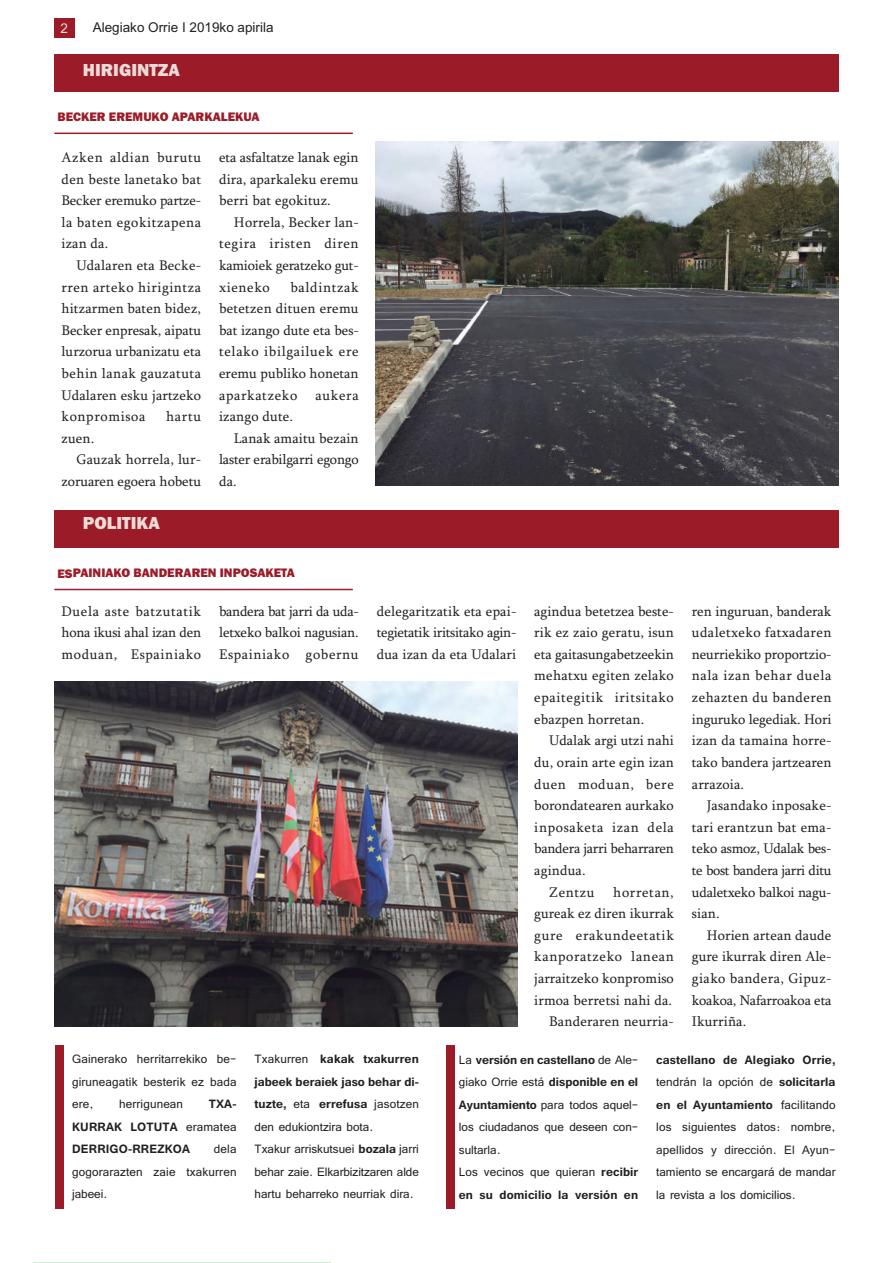
<style>
.page{position:relative;width:893px;height:1263px;background:#fff}
.page>*{position:absolute;margin:0;border:0;box-sizing:border-box;transform-origin:0 0}
.t1{font:800 18px "Franklin Gothic";color:#ebdad6}
.t2{font:15px/22.5px "Tunga";color:#231f20;text-align:justify}
.t3{font:700 15px/22.5px "Tunga";letter-spacing:.01em;color:#231f20;text-align:justify}
.t4{font:14.25px/21.6px "Sylfaen";letter-spacing:.01em;color:#231f20;text-align:justify}
.t5{font:14.25px "Sylfaen";letter-spacing:.045em;color:#231f20}
.t6{font:14.25px "Sylfaen";letter-spacing:-.015em;color:#231f20}
.t7{font:14.25px "Sylfaen";letter-spacing:-.02em;color:#231f20}
.t8{font:13.5px "Arial";color:#231f20}
.t9{font:13.5px "Arial";color:#ebdad6}
.t10{font:800 12.75px "Franklin Gothic";color:#9b1c28}
.s1{font-weight:400}
.s2{font-weight:700}
</style>
<div class="page">
<div style="left:54px;top:19px;width:20px;height:19px;background:#9b1c28"></div>
<hr style="left:33px;top:1262px;width:298px;height:1px;background:#39b54c">
<div style="left:55px;top:1045px;width:9px;height:163px;background:#9b1c28"></div>
<div style="left:446px;top:1045px;width:9px;height:163px;background:#9b1c28"></div>
<div style="left:54px;top:54px;width:785px;height:37px;background:#9b1c28"></div>
<hr style="left:54px;top:133px;width:299px;height:1px;background:#9b1c28">
<img style="left:375px;top:142px;width:464px;height:344px">
<div style="left:54px;top:510px;width:785px;height:38px;background:#9b1c28"></div>
<hr style="left:54px;top:589px;width:299px;height:1px;background:#9b1c28">
<img style="left:54px;top:682px;width:464px;height:344px">
<p class="t9" style="left:60px;top:20px;width:9px">2</p>
<p class="t8" style="left:93px;top:20px;width:182px">Alegiako Orrie I 2019ko apirila</p>
<p class="t1" style="left:83px;top:59px;width:99px">HIRIGINTZA</p>
<p class="t10" style="left:58px;top:109px;width:204px">BECKER EREMUKO APARKALEKUA</p>
<p class="t4" style="left:62px;top:146px;width:141px">Azken aldian burutu den beste lanetako bat Becker eremuko partze&shy;la baten egokitzapena izan da.</p>
<p class="t4" style="left:61px;top:254px;width:141px;text-indent:15px">Udalaren eta Becke&shy;rren arteko hirigintza hitzarmen baten bidez, Becker enpresak, aipatu lurzorua urbanizatu eta behin lanak gauzatuta Udalaren esku jartzeko konpromisoa</p>
<p class="t4" style="left:166px;top:405px;width:36px">hartu</p>
<p class="t4" style="left:61px;top:427px;width:34px">zuen.</p>
<p class="t4" style="left:76px;top:449px;width:126px">Gauzak horrela, lur-</p>
<p class="t4" style="left:61px;top:470px;width:141px">zoruaren egoera hobetu</p>
<p class="t4" style="left:219px;top:146px;width:141px">eta asfaltatze lanak egin dira, aparkaleku eremu berri bat egokituz.</p>
<p class="t4" style="left:219px;top:211px;width:141px;text-indent:15px">Horrela, Becker lan&shy;tegira iristen diren kamioiek geratzeko gut&shy;xieneko</p>
<p class="t4" style="left:219px;top:276px;width:141px;text-indent:71px">baldintzak betetzen dituen eremu bat izango dute eta bes&shy;telako ibilgailuek ere eremu publiko honetan aparkatzeko</p>
<p class="t4" style="left:316px;top:384px;width:45px">aukera</p>
<p class="t4" style="left:219px;top:405px;width:76px">izango dute.</p>
<p class="t4" style="left:234px;top:427px;width:126px">Lanak amaitu bezain</p>
<p class="t6" style="left:219px;top:451px;width:141px">laster erabilgarri egongo</p>
<p class="t4" style="left:219px;top:470px;width:19px">da.</p>
<p class="t1" style="left:83px;top:512px;width:79px">POLITIKA</p>
<p class="t10" style="left:58px;top:565px;width:239px">ESPAINIAKO BANDERAREN INPOSAKETA</p>
<p class="t4" style="left:61px;top:600px;width:141px">Duela aste batzutatik hona ikusi ahal izan den moduan, Espainiako</p>
<p class="t4" style="left:219px;top:600px;width:141px">bandera bat jarri da uda&shy;letxeko balkoi nagusian.<br>Espainiako gobernu</p>
<p class="t4" style="left:377px;top:600px;width:141px">delegaritzatik eta epai&shy;tegietatik iritsitako agin&shy;dua izan da eta Udalari</p>
<p class="t4" style="left:534px;top:600px;width:141px">agindua betetzea beste&shy;rik ez zaio geratu, isun eta gaitasungabetzeekin mehatxu egiten zelako epaitegitik iritsitako ebazpen horretan.</p>
<p class="t4" style="left:549px;top:729px;width:126px">Udalak argi utzi nahi</p>
<p class="t4" style="left:534px;top:751px;width:141px">du, orain arte egin izan</p>
<p class="t5" style="left:534px;top:775px;width:141px">duen moduan, bere</p>
<p class="t4" style="left:534px;top:794px;width:141px">borondatearen aurkako</p>
<p class="t5" style="left:534px;top:818px;width:141px">inposaketa izan dela</p>
<p class="t7" style="left:534px;top:840px;width:141px">bandera jarri beharraren</p>
<p class="t4" style="left:534px;top:859px;width:53px">agindua.</p>
<p class="t4" style="left:549px;top:881px;width:47px">Zentzu</p>
<p class="t4" style="left:534px;top:881px;width:141px;text-align:right">horretan,<br>gureak ez diren ikurrak gure erakundeetatik kanporatzeko lanean jarraitzeko konpromiso irmoa berretsi nahi da.<br>Banderaren neurria-</p>
<p class="t4" style="left:692px;top:600px;width:141px">ren inguruan, banderak udaletxeko fatxadaren neurriekiko proportzio&shy;nala izan behar duela zehazten du banderen inguruko legediak. Hori izan da tamaina horre&shy;tako bandera jartzearen arrazoia.</p>
<p class="t4" style="left:692px;top:794px;width:141px;text-indent:15px">Jasandako inposake&shy;tari erantzun bat ema&shy;teko asmoz, Udalak bes&shy;te bost bandera jarri ditu udaletxeko balkoi nagu&shy;sian.</p>
<p class="t4" style="left:692px;top:924px;width:141px;text-indent:15px">Horien artean daude gure ikurrak diren Ale&shy;giako bandera, Gipuz&shy;koakoa, Nafarroakoa eta Ikurriña.</p>
<p class="t2" style="left:72px;top:1046px;width:166px">Gainerako herritarrekiko be&shy;giruneagatik besterik ez bada ere,</p>
<p class="t3" style="left:72px;top:1091px;width:166px;text-indent:137px">TXA-KURRAK LOTUTA <span class="s1">eramatea </span>DERRIGO-RREZKOA</p>
<p class="t2" style="left:119px;top:1091px;width:65px">herrigunean</p>
<p class="t2" style="left:72px;top:1136px;width:166px;text-indent:142px">dela gogorarazten zaie txakurren jabeei.</p>
<p class="t2" style="left:255px;top:1046px;width:166px;text-align:left">Txakurren <span class="s2">kakak txakurren jabeek beraiek jaso behar di&shy;tuzte,</span> eta <span class="s2">errefusa</span> jasotzen den edukiontzira bota.<br>Txakur arriskutsuei <span class="s2">bozala</span> jarri behar zaie. Elkarbizitzaren alde hartu beharreko neurriak dira.</p>
<p class="t2" style="left:459px;top:1047px;width:181px;text-align:left">La <span class="s2">versión en castellano</span> de Ale&shy;giako Orrie está <span class="s2">disponible en el<br>Ayuntamiento</span> para todos aquel&shy;los ciudadanos que deseen con&shy;sultarla.<br>Los vecinos que quieran <span class="s2">recibir en su domicilio la versión en</span></p>
<p class="t2" style="left:656px;top:1047px;width:181px"><span class="s2">castellano de Alegiako Orrie, </span>tendrán la opción de <span class="s2">solicitarla en el Ayuntamiento</span> facilitando los siguientes datos: nombre, apellidos y dirección. El Ayun&shy;tamiento se encargará de mandar la revista a los domicilios.</p>
</div>
